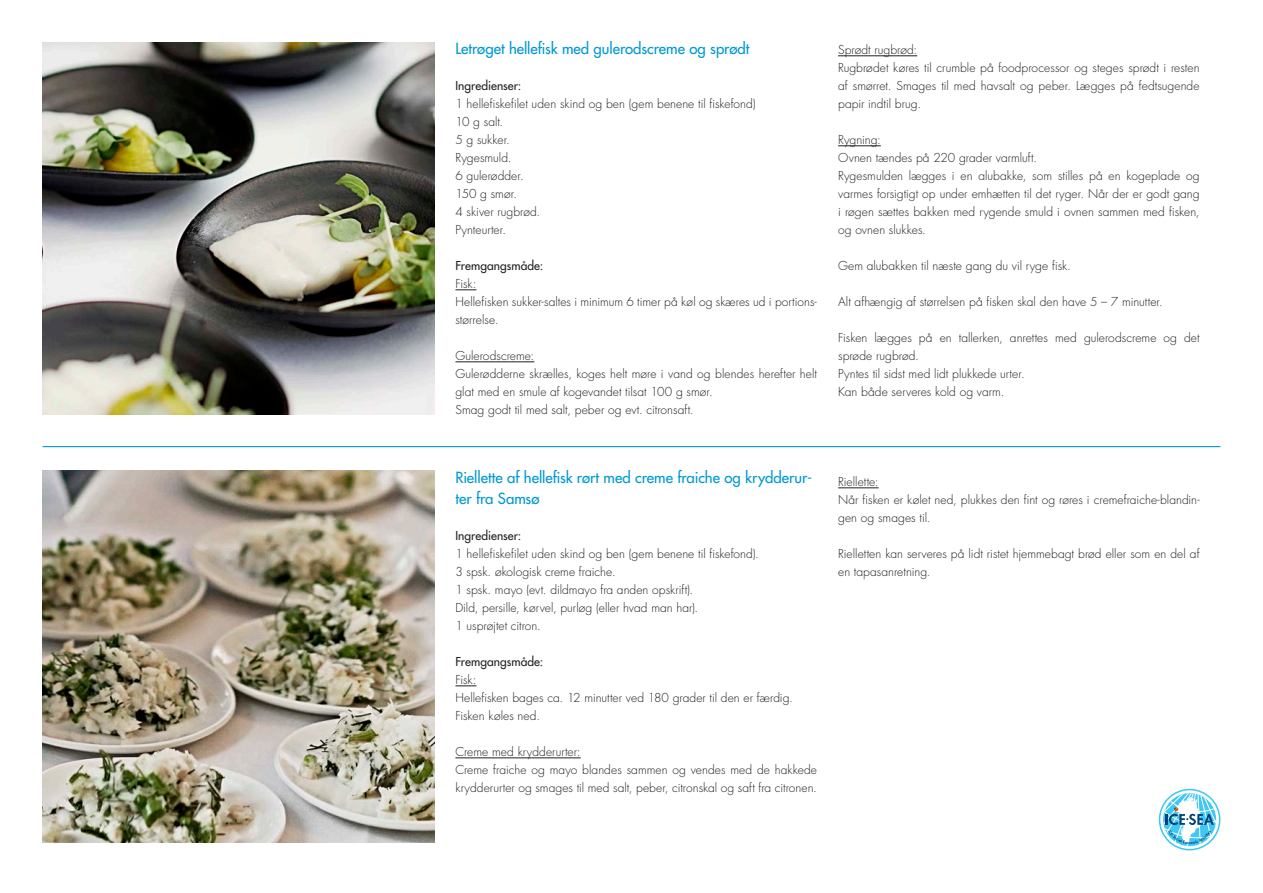
<style>
.page{position:relative;width:1263px;height:893px;background:#fff}
.page>*{position:absolute;margin:0;border:0;box-sizing:border-box;transform-origin:0 0}
.t1{font:15px/21px "Futura";color:#0099d1}
.t2{font:300 12px/18px "Futura";letter-spacing:.005em;color:#231f20}
.t3{font:12px "Futura";letter-spacing:.005em;color:#231f20}
</style>
<div class="page">
<svg style="left:1159px;top:789px;width:61px;height:61px"></svg>
<svg style="left:455px;top:289px;width:21px;height:1px"></svg>
<hr style="left:455px;top:361px;width:79px;height:1px;background:#231f20">
<svg style="left:455px;top:685px;width:21px;height:1px"></svg>
<hr style="left:455px;top:757px;width:126px;height:1px;background:#231f20">
<hr style="left:838px;top:55px;width:79px;height:1px;background:#231f20">
<hr style="left:838px;top:145px;width:43px;height:1px;background:#231f20">
<hr style="left:838px;top:487px;width:41px;height:1px;background:#231f20">
<img style="left:43px;top:43px;width:391px;height:371px">
<img style="left:43px;top:471px;width:391px;height:371px">
<hr style="left:43px;top:446px;width:1177px;height:1px;background:#0099d1">
<p class="t1" style="left:455px;top:38px;width:295px">Letrøget hellefisk med gulerodscreme og sprødt</p>
<p class="t3" style="left:455px;top:78px;width:67px">Ingredienser:</p>
<p class="t2" style="left:455px;top:95px;width:302px">1 hellefiskefilet uden skind og ben (gem benene til fiskefond)</p>
<p class="t2" style="left:455px;top:113px;width:49px">10 g salt.</p>
<p class="t2" style="left:455px;top:131px;width:56px">5 g sukker.</p>
<p class="t2" style="left:455px;top:149px;width:58px">Rygesmuld.</p>
<p class="t2" style="left:455px;top:167px;width:70px">6 gulerødder.</p>
<p class="t2" style="left:455px;top:185px;width:63px">150 g smør.</p>
<p class="t2" style="left:455px;top:203px;width:86px">4 skiver rugbrød.</p>
<p class="t2" style="left:455px;top:221px;width:52px">Pynteurter.</p>
<p class="t3" style="left:455px;top:258px;width:89px">Fremgangsmåde:</p>
<p class="t2" style="left:455px;top:275px;width:23px">Fisk:</p>
<p class="t2" style="left:455px;top:293px;width:363px">Hellefisken sukker-saltes i minimum 6 timer på køl og skæres ud i portions-</p>
<p class="t2" style="left:455px;top:311px;width:45px">størrelse.</p>
<p class="t2" style="left:455px;top:347px;width:80px">Gulerodscreme:</p>
<p class="t2" style="left:455px;top:365px;width:363px">Gulerødderne skrælles, koges helt møre i vand og blendes herefter helt glat med en smule af kogevandet tilsat 100 g smør.</p>
<p class="t2" style="left:455px;top:401px;width:240px">Smag godt til med salt, peber og evt. citronsaft.</p>
<p class="t1" style="left:455px;top:467px;width:358px">Riellette af hellefisk rørt med creme fraiche og krydderur&shy;ter fra Samsø</p>
<p class="t3" style="left:455px;top:528px;width:67px">Ingredienser:</p>
<p class="t2" style="left:455px;top:545px;width:305px">1 hellefiskefilet uden skind og ben (gem benene til fiskefond).</p>
<p class="t2" style="left:455px;top:563px;width:162px">3 spsk. økologisk creme fraiche.</p>
<p class="t2" style="left:455px;top:581px;width:239px">1 spsk. mayo (evt. dildmayo fra anden opskrift).</p>
<p class="t2" style="left:455px;top:599px;width:244px">Dild, persille, kørvel, purløg (eller hvad man har).</p>
<p class="t2" style="left:455px;top:617px;width:87px">1 usprøjtet citron.</p>
<p class="t3" style="left:455px;top:654px;width:89px">Fremgangsmåde:</p>
<p class="t2" style="left:455px;top:671px;width:23px">Fisk:</p>
<p class="t2" style="left:455px;top:689px;width:339px">Hellefisken bages ca. 12 minutter ved 180 grader til den er færdig.</p>
<p class="t2" style="left:455px;top:707px;width:86px">Fisken køles ned.</p>
<p class="t2" style="left:455px;top:743px;width:127px">Creme med krydderurter:</p>
<p class="t2" style="left:455px;top:761px;width:363px">Creme fraiche og mayo blandes sammen og vendes med de hakkede krydderurter og smages til med salt, peber, citronskal og saft fra citronen.</p>
<p class="t2" style="left:838px;top:41px;width:81px">Sprødt rugbrød:</p>
<p class="t2" style="left:838px;top:59px;width:363px;text-align:justify">Rugbrødet køres til crumble på foodprocessor og steges sprødt i resten af smørret. Smages til med havsalt og peber. Lægges på fedtsugende papir indtil brug.</p>
<p class="t2" style="left:838px;top:131px;width:44px">Rygning:</p>
<p class="t2" style="left:838px;top:149px;width:200px">Ovnen tændes på 220 grader varmluft.</p>
<p class="t2" style="left:838px;top:167px;width:363px;text-align:justify">Rygesmulden lægges i en alubakke, som stilles på en kogeplade og varmes forsigtigt op under emhætten til det ryger. Når der er godt gang i røgen sættes bakken med rygende smuld i ovnen sammen med fisken, og ovnen slukkes.</p>
<p class="t2" style="left:838px;top:257px;width:234px">Gem alubakken til næste gang du vil ryge fisk.</p>
<p class="t2" style="left:838px;top:293px;width:326px">Alt afhængig af størrelsen på fisken skal den have 5 – 7 minutter.</p>
<p class="t2" style="left:838px;top:329px;width:363px">Fisken lægges på en tallerken, anrettes med gulerodscreme og det sprøde rugbrød.</p>
<p class="t2" style="left:838px;top:365px;width:188px">Pyntes til sidst med lidt plukkede urter.</p>
<p class="t2" style="left:838px;top:383px;width:168px">Kan både serveres kold og varm.</p>
<p class="t2" style="left:838px;top:473px;width:42px">Riellette:</p>
<p class="t2" style="left:838px;top:491px;width:363px">Når fisken er kølet ned, plukkes den fint og røres i cremefraiche-blandin&shy;gen og smages til.</p>
<p class="t2" style="left:838px;top:545px;width:363px">Rielletten kan serveres på lidt ristet hjemmebagt brød eller som en del af en tapasanretning.</p>
</div>
